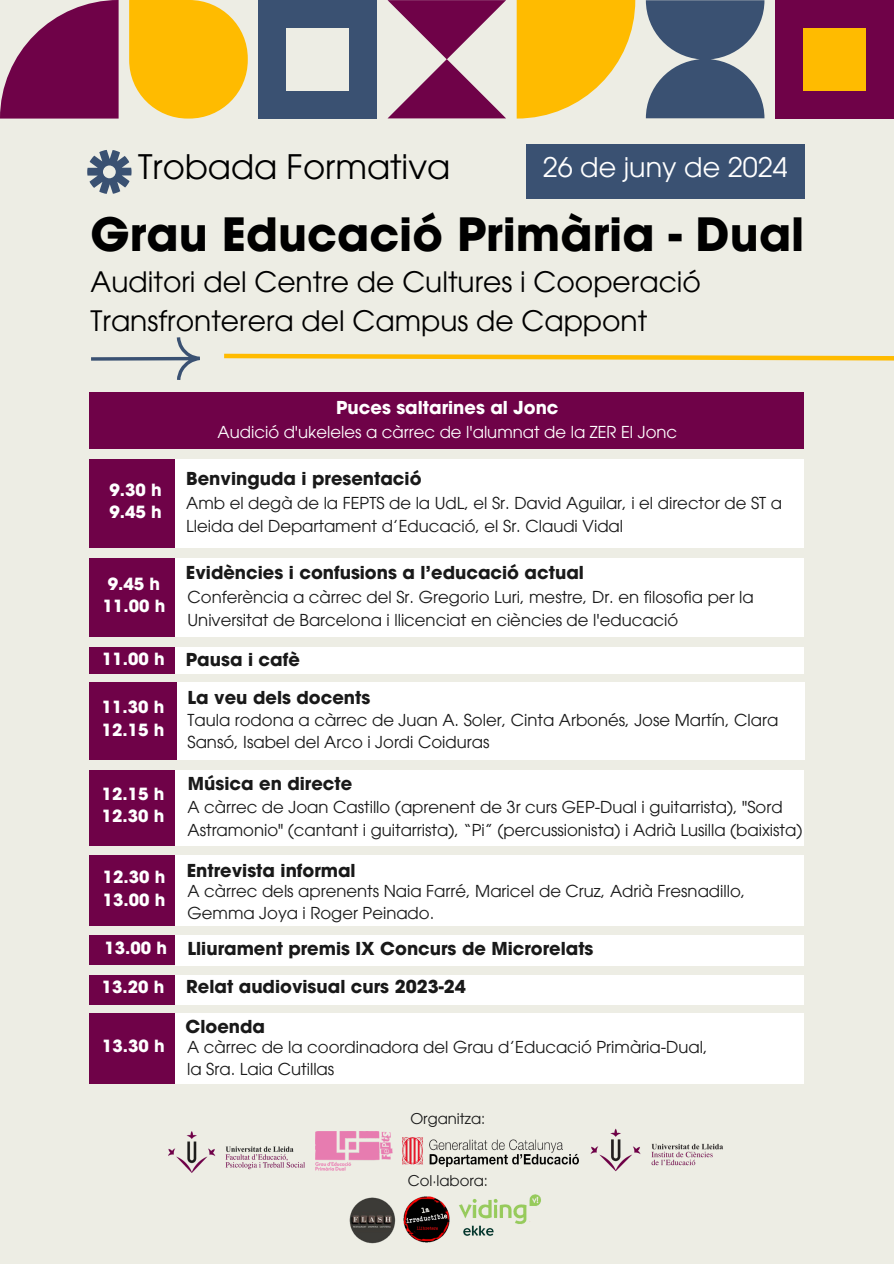
<style>
.page{position:relative;width:894px;height:1264px;background:#fff}
.page>*{position:absolute;margin:0;border:0;box-sizing:border-box;transform-origin:0 0}
.t1{font:700 45.75px "ITC Avant Garde Pro";color:#000}
.t2{font:33.75px "ITC Avant Garde Pro";color:#000}
.t3{font:28.2px/39.3px "ITC Avant Garde Pro";color:#000}
.t4{font:27px "ITC Avant Garde Pro";color:#fff}
.t5{font:700 17.85px "ITC Avant Garde Pro";color:#191919}
.t6{font:700 17.85px "ITC Avant Garde Pro";color:#fff}
.t7{font:700 16.8px/22.5px "ITC Avant Garde Pro";color:#fff}
.t8{font:16.5px/22.5px "ITC Avant Garde Pro";color:#191919}
.t9{font:16.5px "ITC Avant Garde Pro";color:#fff}
.t10{font:14.85px "ITC Avant Garde Pro";color:#191919}
</style>
<div class="page">
<div style="left:0;top:0;width:893px;height:1263px;background:#edede4"></div>
<svg style="left:516px;top:0;width:119px;height:119px"></svg>
<svg style="left:0;top:0;width:118px;height:118px"></svg>
<svg style="left:645px;top:0;width:119px;height:118px"></svg>
<svg style="left:387px;top:0;width:119px;height:118px"></svg>
<svg style="left:129px;top:0;width:118px;height:119px"></svg>
<div style="left:258px;top:0;width:119px;height:119px;background:#3a5172"></div>
<div style="left:286px;top:28px;width:63px;height:63px;background:#edede4"></div>
<div style="left:774px;top:0;width:119px;height:119px;background:#6f0248"></div>
<div style="left:802px;top:28px;width:63px;height:63px;background:#fb0"></div>
<svg style="left:91px;top:337px;width:802px;height:43px"></svg>
<svg style="left:87px;top:150px;width:44px;height:44px"></svg>
<div style="left:526px;top:145px;width:278px;height:54px;background:#3a5172"></div>
<div style="left:89px;top:459px;width:86px;height:89px;background:#6f0248"></div>
<div style="left:175px;top:459px;width:629px;height:89px;background:#fff"></div>
<div style="left:89px;top:558px;width:86px;height:79px;background:#6f0248"></div>
<div style="left:175px;top:558px;width:629px;height:79px;background:#fff"></div>
<div style="left:89px;top:647px;width:86px;height:26px;background:#6f0248"></div>
<div style="left:175px;top:647px;width:629px;height:26px;background:#fff"></div>
<div style="left:89px;top:855px;width:86px;height:71px;background:#6f0248"></div>
<div style="left:175px;top:855px;width:629px;height:71px;background:#fff"></div>
<div style="left:89px;top:769px;width:86px;height:76px;background:#6f0248"></div>
<div style="left:175px;top:769px;width:629px;height:76px;background:#fff"></div>
<div style="left:89px;top:935px;width:86px;height:29px;background:#6f0248"></div>
<div style="left:175px;top:935px;width:629px;height:30px;background:#fff"></div>
<div style="left:89px;top:682px;width:88px;height:77px;background:#6f0248"></div>
<div style="left:177px;top:682px;width:627px;height:77px;background:#fff"></div>
<div style="left:89px;top:974px;width:86px;height:30px;background:#6f0248"></div>
<div style="left:175px;top:974px;width:629px;height:30px;background:#fff"></div>
<div style="left:90px;top:1013px;width:86px;height:71px;background:#6f0248"></div>
<div style="left:176px;top:1013px;width:627px;height:71px;background:#fff"></div>
<div style="left:89px;top:392px;width:715px;height:57px;background:#6f0248"></div>
<img style="left:590px;top:1128px;width:133px;height:44px">
<img style="left:315px;top:1131px;width:77px;height:38px">
<img style="left:403px;top:1137px;width:175px;height:28px">
<img style="left:168px;top:1131px;width:136px;height:41px">
<img style="left:459px;top:1194px;width:82px;height:42px">
<img style="left:349px;top:1197px;width:47px;height:46px">
<img style="left:403px;top:1196px;width:46px;height:46px">
<p class="t2" style="left:138px;top:154px;width:313px">Trobada Formativa</p>
<p class="t4" style="left:542px;top:157px;width:246px">26 de juny de 2024</p>
<p class="t1" style="left:91px;top:217px;width:715px">Grau Educació Primària - Dual</p>
<p class="t3" style="left:91px;top:265px;width:611px">Auditori del Centre de Cultures i Cooperació<br>Transfronterera del Campus de Cappont</p>
<p class="t7" style="left:109px;top:480px;width:54px">9.30 h<br>9.45 h</p>
<h2 class="t7" style="left:103px;top:574px;width:64px;text-align:center">9.45 h<br>11.00 h</h2>
<p class="t6" style="left:336px;top:400px;width:224px">Puces saltarines al Jonc</p>
<h5 class="t9" style="left:217px;top:426px;width:461px">Audició d'ukeleles a càrrec de l'alumnat de la ZER El Jonc</h5>
<p class="t5" style="left:186px;top:471px;width:237px">Benvinguda i presentació</p>
<h3 class="t8" style="left:186px;top:494px;width:597px">Amb el degà de la FEPTS de la UdL, el Sr. David Aguilar, i el director de ST a<br>Lleida del Departament d’Educació, el Sr. Claudi Vidal</h3>
<h1 class="t5" style="left:186px;top:566px;width:399px">Evidències i confusions a l’educació actual</h1>
<h3 class="t8" style="left:187px;top:588px;width:567px">Conferència a càrrec del Sr. Gregorio Luri, mestre, Dr. en filosofia per la<br>Universitat de Barcelona i llicenciat en ciències de l'educació</h3>
<p class="t7" style="left:102px;top:649px;width:64px">11.00 h</p>
<p class="t5" style="left:186px;top:653px;width:115px">Pausa i cafè</p>
<p class="t7" style="left:102px;top:698px;width:64px">11.30 h<br>12.15 h</p>
<h5 class="t7" style="left:102px;top:784px;width:64px">12.15 h<br>12.30 h</h5>
<h5 class="t7" style="left:103px;top:867px;width:64px">12.30 h<br>13.00 h</h5>
<h4 class="t5" style="left:187px;top:691px;width:184px">La veu dels docents</h4>
<p class="t8" style="left:187px;top:710px;width:592px">Taula rodona a càrrec de Juan A. Soler, Cinta Arbonés, Jose Martín, Clara<br>Sansó, Isabel del Arco i Jordi Coiduras</p>
<h4 class="t5" style="left:188px;top:776px;width:166px">Música en directe</h4>
<p class="t8" style="left:187px;top:798px;width:616px">A càrrec de Joan Castillo (aprenent de 3r curs GEP-Dual i guitarrista), "Sord<br>Astramonio" (cantant i guitarrista), “Pi” (percussionista) i Adrià Lusilla (baixista)</p>
<h4 class="t5" style="left:187px;top:863px;width:170px">Entrevista informal</h4>
<p class="t8" style="left:187px;top:881px;width:559px">A càrrec dels aprenents Naia Farré, Maricel de Cruz, Adrià Fresnadillo,<br>Gemma Joya i Roger Peinado.</p>
<h5 class="t7" style="left:104px;top:939px;width:64px">13.00 h</h5>
<h4 class="t5" style="left:187px;top:941px;width:407px">Lliurament premis IX Concurs de Microrelats</h4>
<h5 class="t7" style="left:102px;top:977px;width:64px">13.20 h</h5>
<h4 class="t5" style="left:186px;top:980px;width:281px">Relat audiovisual curs 2023-24</h4>
<p class="t7" style="left:102px;top:1037px;width:64px">13.30 h</p>
<h5 class="t5" style="left:186px;top:1019px;width:81px">Cloenda</h5>
<h4 class="t8" style="left:187px;top:1037px;width:521px">A càrrec de la coordinadora del Grau d’Educació Primària-Dual, la Sra. Laia Cutillas</h4>
<h4 class="t10" style="left:410px;top:1113px;width:76px">Organitza:</h4>
<p class="t10" style="left:407px;top:1175px;width:82px">Col·labora:</p>
</div>
